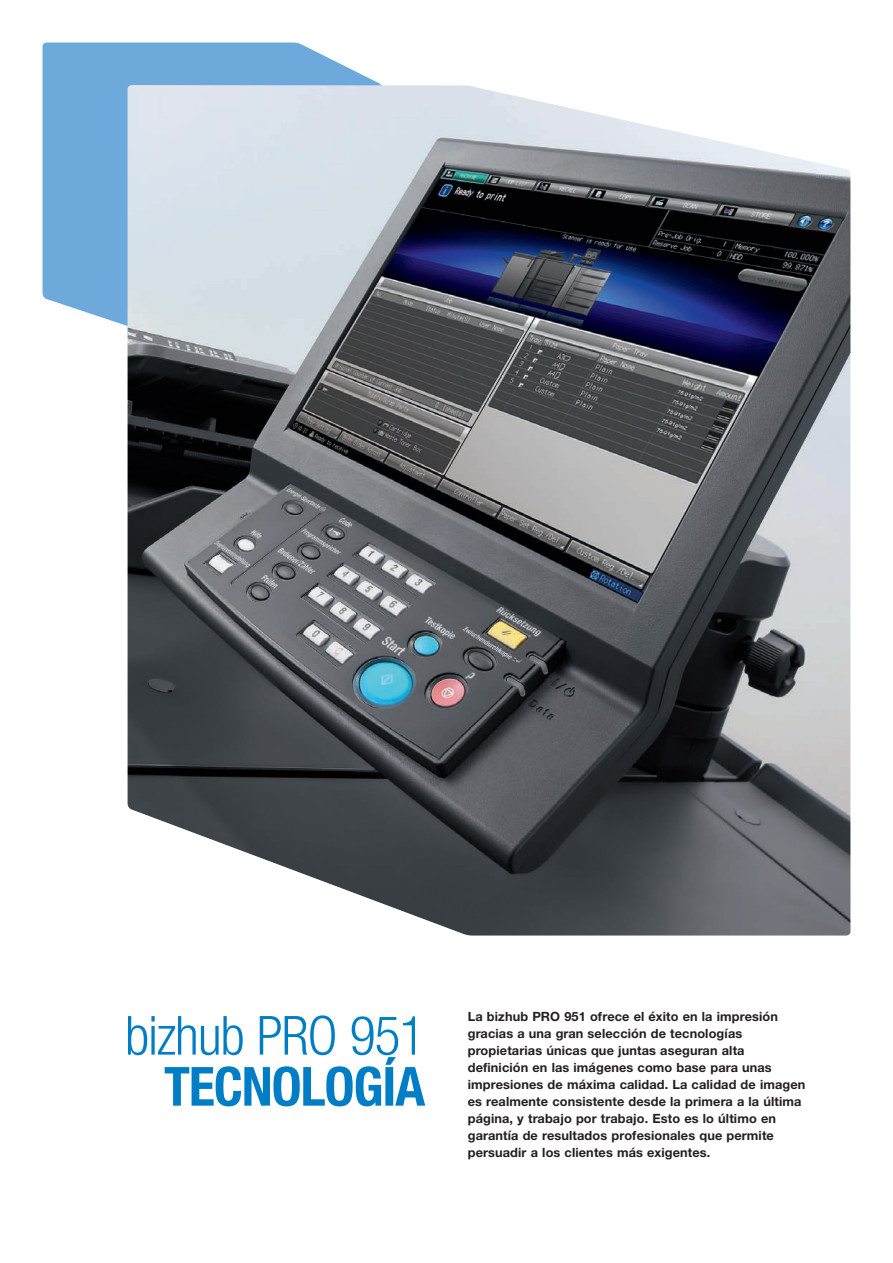
<style>
.page{position:relative;width:893px;height:1263px;background:#fff}
.page>*{position:absolute;margin:0;border:0;box-sizing:border-box;transform-origin:0 0}
.t1{font:300 condensed 54px "Helvetica Neue LTW1 G";letter-spacing:-.02em;color:#007ec5}
.t2{font:700 condensed 54px "Helvetica Neue LTW1 G";letter-spacing:-.02em;color:#007ec5}
.t3{font:700 12.75px/17px "Helvetica Neue LTW1 G";letter-spacing:.01em;color:#231f20}
</style>
<div class="page">
<svg style="left:43px;top:43px;width:338px;height:340px;fill:#6da9db"></svg>
<img style="left:128px;top:85px;width:722px;height:850px">
<h1 class="t1" style="left:125px;top:1004px;width:302px">bizhub PRO 951</h1>
<h1 class="t2" style="left:164px;top:1054px;width:263px">TECNOLOGÍA</h1>
<p class="t3" style="left:468px;top:1007px;width:339px">La bizhub PRO 951 ofrece el éxito en la impresión gracias a una gran selección de tecnologías propietarias únicas que juntas aseguran alta definición en las imágenes como base para unas impresiones de máxima calidad. La calidad de imagen es realmente consistente desde la primera a la última página, y trabajo por trabajo. Esto es lo último en garantía de resultados profesionales que permite persuadir a los clientes más exigentes.</p>
</div>
